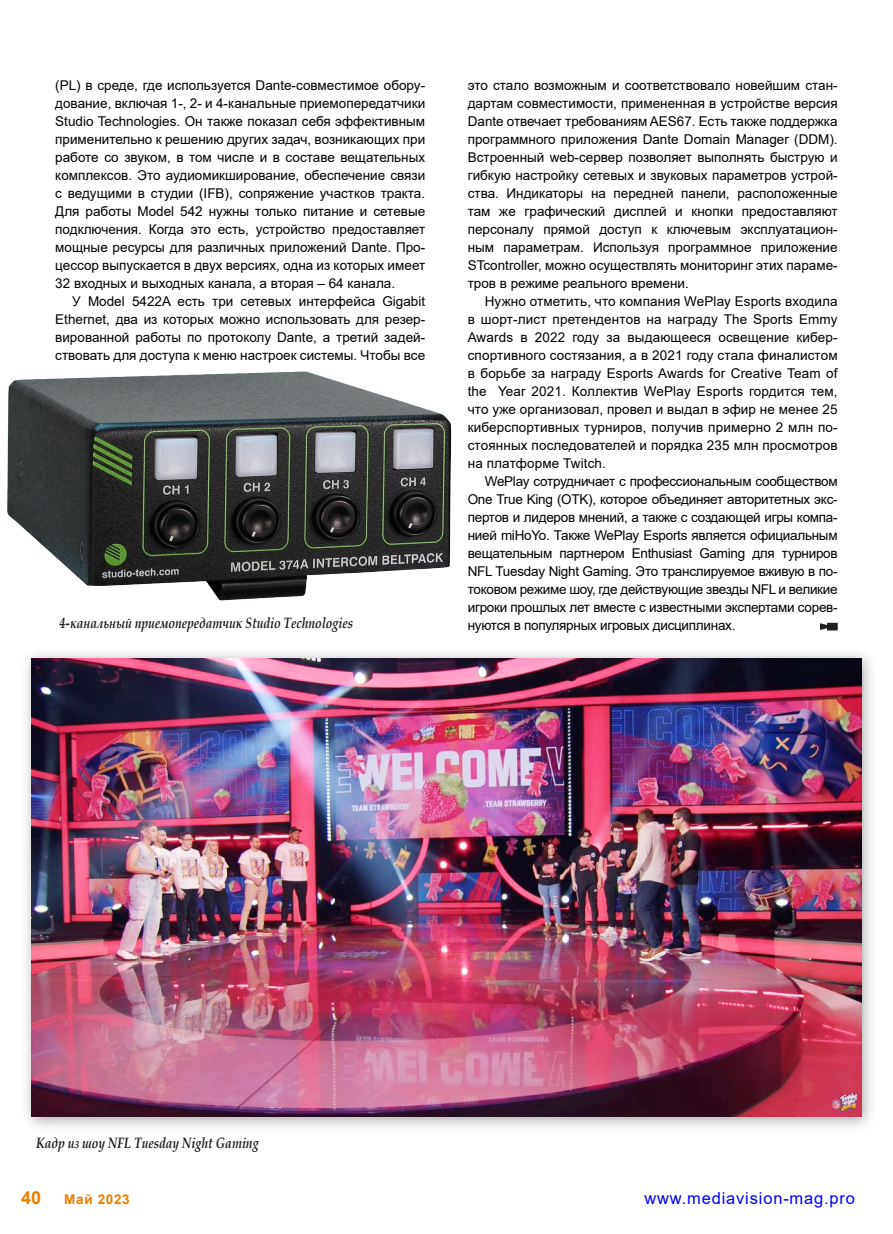
<style>
.page{position:relative;width:893px;height:1234px;background:#fff}
.page>*{position:absolute;margin:0;border:0;box-sizing:border-box;transform-origin:0 0}
.t1{font:700 18px "Arial";color:#ef7d00}
.t2{font:16.5px "Arial";letter-spacing:.05em;color:#00f}
.t3{font:italic 700 15px "Book Antiqua";color:#1d1d1b;scale:.8 1}
.t4{font:13.5px/18px "Arial";color:#000;text-align:justify}
.t5{font:700 13.5px "Arial";letter-spacing:.05em;color:#ef7d00}
</style>
<div class="page">
<img style="left:7px;top:371px;width:444px;height:230px">
<div style="left:20px;top:646px;width:858px;height:486px;background:#1d1d1b;opacity:.4"></div>
<img style="left:32px;top:658px;width:829px;height:458px">
<svg style="left:820px;top:622px;width:18px;height:8px"></svg>
<p class="t4" style="left:55px;top:76px;width:371px">(PL) в среде, где используется Dante-совместимое обору&shy;дование, включая 1-, 2- и 4-канальные приемопередатчики Studio Technologies. Он также показал себя эффективным применительно к решению других задач, возникающих при работе со звуком, в том числе и в составе вещательных комплексов. Это аудиомикширование, обеспечение связи с ведущими в студии (IFB), сопряжение участков тракта.<br>Для работы Model 542 нужны только питание и сетевые подключения. Когда это есть, устройство предоставляет мощные ресурсы для различных приложений Dante. Про&shy;цессор выпускается в двух версиях, одна из которых имеет 32 входных и выходных канала, а вторая – 64 канала.</p>
<p class="t4" style="left:55px;top:292px;width:371px;text-indent:17px">У Model 5422A есть три сетевых интерфейса Gigabit Ethernet, два из которых можно использовать для резер&shy;вированной работы по протоколу Dante, а третий задей&shy;ствовать для доступа к меню настроек системы. Чтобы все</p>
<p class="t3" style="left:60px;top:612px;width:369px">4-канальный приемопередатчик Studio Technologies</p>
<p class="t4" style="left:468px;top:76px;width:371px">это стало возможным и соответствовало новейшим стан&shy;дартам совместимости, примененная в устройстве версия Dante отвечает требованиям AES67. Есть также поддержка программного приложения Dante Domain Manager (DDM).<br>Встроенный web-сервер позволяет выполнять быструю и гибкую настройку сетевых и звуковых параметров устрой&shy;ства. Индикаторы на передней панели, расположенные там же графический дисплей и кнопки предоставляют персоналу прямой доступ к ключевым эксплуатацион&shy;ным параметрам. Используя программное приложение STcontroller, можно осуществлять мониторинг этих параме&shy;тров в режиме реального времени.</p>
<p class="t4" style="left:468px;top:292px;width:371px;text-indent:17px">Нужно отметить, что компания WePlay Esports входила в шорт-лист претендентов на награду The Sports Emmy Awards в 2022 году за выдающееся освещение кибер&shy;спортивного состязания, а в 2021 году стала финалистом в борьбе за награду Esports Awards for Creative Team of the Year 2021. Коллектив WePlay Esports гордится тем, что уже организовал, провел и выдал в эфир не менее 25 киберспортивных турниров, получив примерно 2 млн по&shy;стоянных последователей и порядка 235 млн просмотров на платформе Twitch.</p>
<p class="t4" style="left:468px;top:472px;width:371px;text-indent:17px">WePlay сотрудничает с профессиональным сообществом One True King (OTK), которое объединяет авторитетных экс&shy;пертов и лидеров мнений, а также с создающей игры компа&shy;нией miHoYo. Также WePlay Esports является официальным вещательным партнером Enthusiast Gaming для турниров NFL Tuesday Night Gaming. Это транслируемое вживую в по&shy;токовом режиме шоу, где действующие звезды NFL и великие игроки прошлых лет вместе с известными экспертами сорев&shy;нуются в популярных игровых дисциплинах.</p>
<p class="t3" style="left:36px;top:1132px;width:280px">Кадр из шоу NFL Tuesday Night Gaming</p>
<h1 class="t1" style="left:21px;top:1184px;width:22px">40</h1>
<p class="t5" style="left:64px;top:1189px;width:67px">Май 2023</p>
<p class="t2" style="left:644px;top:1186px;width:212px">www.mediavision-mag.pro</p>
</div>
